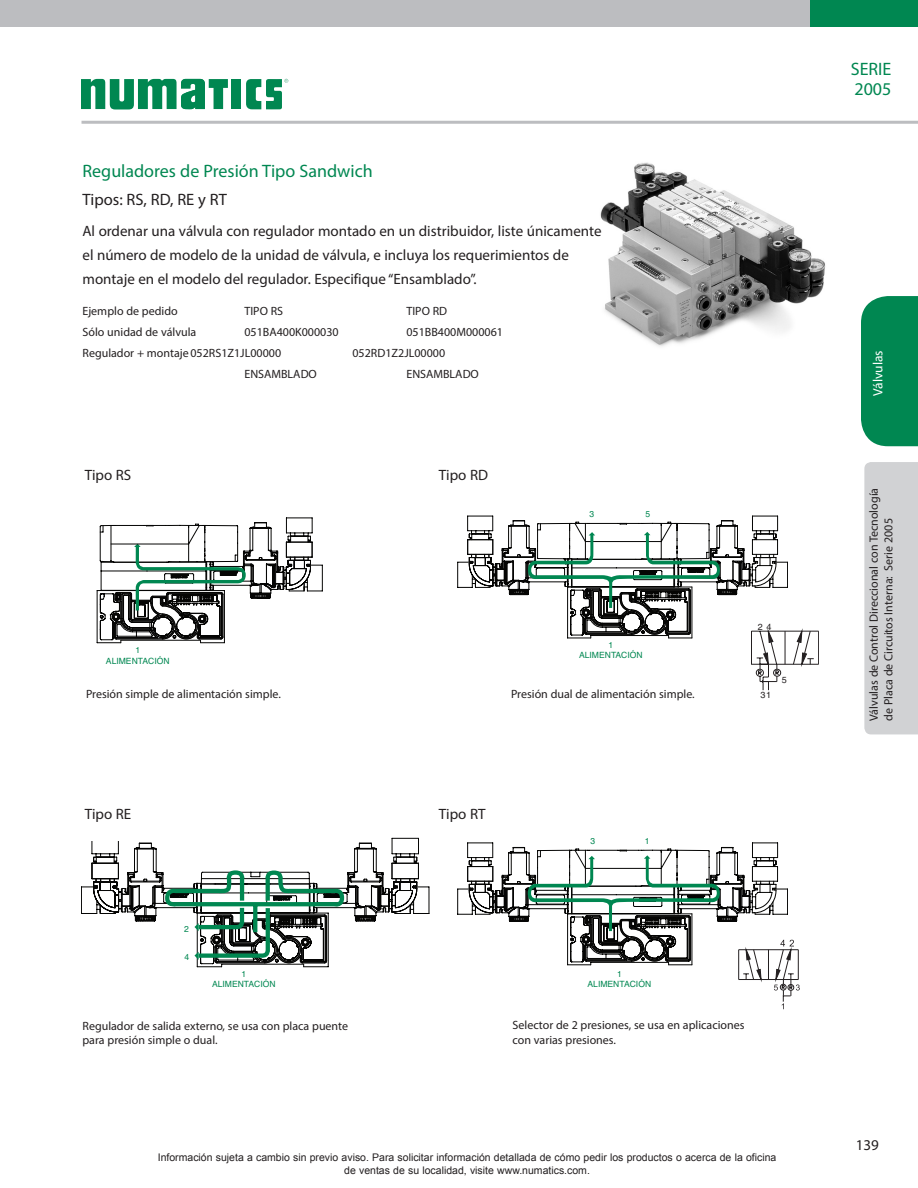
<style>
.page{position:relative;width:918px;height:1188px;background:#fff}
.page>*{position:absolute;margin:0;border:0;box-sizing:border-box;transform-origin:0 0}
.Page_Header1{font:18px/19.5px "Myriad Pro";color:#008751}
.Page_Header1-2{font:16.5px "Myriad Pro";color:#231f20}
.Page_Intro{font:15px/24px "Myriad Pro";color:#231f20}
.t1{font:13.5px "Myriad Pro";color:#fff}
.Page_text_roman_8pt{font:12px/14.4px "Myriad Pro";color:#231f20}
.t2{font:10.5px/12.6px "Arial";color:#231f20;text-align:center}
.t3{font:8.85px "Helvetica";color:#231f20}
.t4{font:8.55px/10.4px "Helvetica";color:#008751;text-align:center}
</style>
<div class="page">
<div style="left:232px;top:79px;width:9px;height:30px;background:#008751"></div>
<svg style="left:246px;top:79px;width:42px;height:30px"></svg>
<svg style="left:81px;top:79px;width:147px;height:31px"></svg>
<hr style="left:82px;top:121px;width:836px;height:3px;background:#bcbdc0">
<div style="left:808px;top:0;width:110px;height:27px;background:#008751"></div>
<div style="left:0;top:0;width:810px;height:27px;background:#bcbdc0"></div>
<svg style="left:81px;top:838px;width:349px;height:129px"></svg>
<svg style="left:96px;top:518px;width:227px;height:125px"></svg>
<img style="left:600px;top:162px;width:226px;height:185px">
<div style="left:83px;top:807px;width:110px;height:34px;background:#fff"></div>
<svg style="left:457px;top:842px;width:343px;height:167px"></svg>
<svg style="left:457px;top:515px;width:362px;height:176px"></svg>
<div style="left:861px;top:296px;width:57px;height:150px;background:#008751"></div>
<div style="left:864px;top:462px;width:54px;height:272px;background:#d1d2d4"></div>
<p class="Page_Header1" style="left:82px;top:161px;width:292px">Reguladores de Presión Tipo Sandwich</p>
<p class="Page_Header1-2" style="left:82px;top:189px;width:146px">Tipos: RS, RD, RE y RT</p>
<p class="Page_Intro" style="left:82px;top:218px;width:521px">Al ordenar una válvula con regulador montado en un distribuidor, liste únicamente el número de modelo de la unidad de válvula, e incluya los requerimientos de montaje en el modelo del regulador. Especifique “Ensamblado”.</p>
<p class="Page_text_roman_8pt" style="left:82px;top:304px;width:97px">Ejemplo de pedido</p>
<p class="Page_text_roman_8pt" style="left:244px;top:304px;width:40px">TIPO RS</p>
<p class="Page_text_roman_8pt" style="left:406px;top:304px;width:42px">TIPO RD</p>
<p class="Page_text_roman_8pt" style="left:82px;top:325px;width:115px">Sólo unidad de válvula</p>
<p class="Page_text_roman_8pt" style="left:244px;top:325px;width:96px">051BA400K000030</p>
<p class="Page_text_roman_8pt" style="left:406px;top:325px;width:98px">051BB400M000061</p>
<p class="Page_text_roman_8pt" style="left:82px;top:346px;width:200px">Regulador + montaje 052RS1Z1JL00000</p>
<p class="Page_text_roman_8pt" style="left:352px;top:346px;width:94px">052RD1Z2JL00000</p>
<p class="Page_text_roman_8pt" style="left:244px;top:367px;width:74px">ENSAMBLADO</p>
<p class="Page_text_roman_8pt" style="left:406px;top:367px;width:74px">ENSAMBLADO</p>
<p class="Page_Intro" style="left:85px;top:463px;width:48px">Tipo RS</p>
<p class="Page_Intro" style="left:439px;top:463px;width:51px">Tipo RD</p>
<p class="t4" style="left:589px;top:509px;width:6px">3</p>
<p class="t4" style="left:645px;top:509px;width:6px">5</p>
<p class="t4" style="left:106px;top:645px;width:65px">1<br>ALIMENTACIÓN</p>
<p class="t4" style="left:579px;top:640px;width:65px">1<br>ALIMENTACIÓN</p>
<p class="Page_text_roman_8pt" style="left:86px;top:687px;width:196px">Presión simple de alimentación simple.</p>
<p class="Page_text_roman_8pt" style="left:511px;top:687px;width:185px">Presión dual de alimentación simple.</p>
<p class="t3" style="left:758px;top:621px;width:15px">2 4</p>
<p class="t3" style="left:760px;top:690px;width:12px">31</p>
<p class="t3" style="left:782px;top:675px;width:7px">5</p>
<p class="Page_Intro" style="left:85px;top:802px;width:48px">Tipo RE</p>
<p class="Page_Intro" style="left:439px;top:802px;width:48px">Tipo RT</p>
<p class="t4" style="left:184px;top:924px;width:6px">2</p>
<p class="t4" style="left:184px;top:952px;width:6px">4</p>
<p class="t4" style="left:591px;top:836px;width:6px">3</p>
<p class="t4" style="left:645px;top:836px;width:6px">1</p>
<p class="t4" style="left:212px;top:969px;width:65px">1<br>ALIMENTACIÓN</p>
<p class="t4" style="left:588px;top:969px;width:65px">1<br>ALIMENTACIÓN</p>
<p class="Page_text_roman_8pt" style="left:82px;top:1018px;width:267px">Regulador de salida externo, se usa con placa puente para presión simple o dual.</p>
<p class="Page_text_roman_8pt" style="left:513px;top:1018px;width:234px">Selector de 2 presiones, se usa en aplicaciones con varias presiones.</p>
<p class="t2" style="left:158px;top:1151px;width:620px">Información sujeta a cambio sin previo aviso. Para solicitar información detallada de cómo pedir los productos o acerca de la oficina de ventas de su localidad, visite www.numatics.com.</p>
<h1 class="Page_Header1" style="left:851px;top:59px;width:42px">SERIE<br>2005</h1>
<p class="t1" style="left:870px;top:396px;width:47px;rotate:-90deg">Válvulas</p>
<p class="Page_text_roman_8pt" style="left:867px;top:721px;width:235px;rotate:-90deg">Válvulas de Control Direccional con Tecnología de Placa de Circuitos Interna: Serie 2005</p>
<p class="Page_Intro" style="left:856px;top:1132px;width:25px">139</p>
</div>
